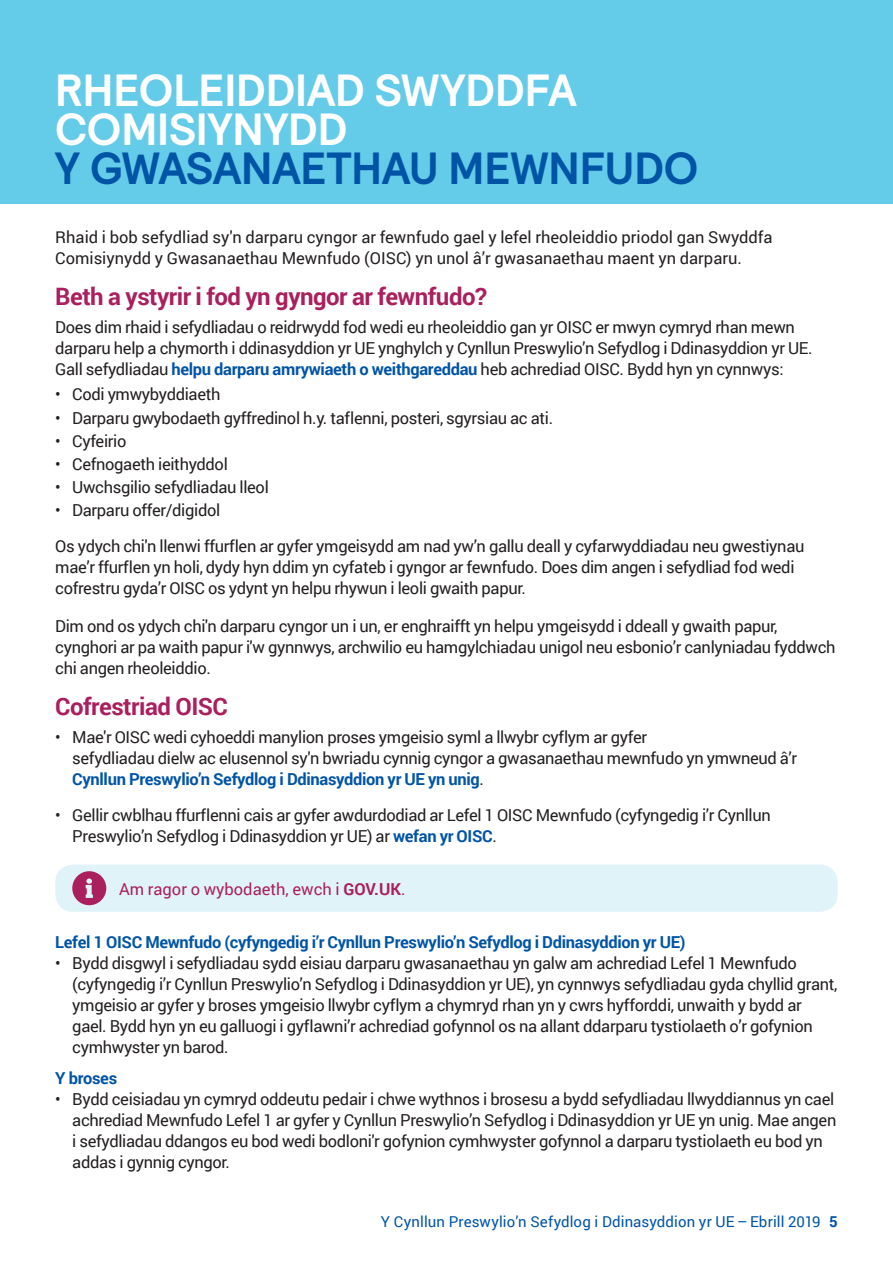
<style>
.page{position:relative;width:893px;height:1263px;background:#fff}
.page>*{position:absolute;margin:0;border:0;box-sizing:border-box;transform-origin:0 0}
.t1{font:700 45px/39px "Relative";color:#fff}
.t2{font:700 45px "Relative";color:#0054a6}
.t3{font:700 24px "Roboto";letter-spacing:-.02em;color:#aa1f5d}
.t4{font:16.5px/21px "Roboto";letter-spacing:-.02em;color:#231f20}
.t5{font:16.5px/21px "Roboto";color:#231f20}
.t6{font:700 16.5px "Roboto";letter-spacing:-.02em;color:#0054a6}
.t7{font:16.5px "Roboto";color:#aa1f5d}
.t8{font:15px "Roboto";letter-spacing:.005em;color:#0054a6}
.s1{font-weight:700;color:#0054a6}
.s2{font-weight:700}
</style>
<div class="page">
<div style="left:0;top:0;width:893px;height:204px;background:#64cbe8"></div>
<div style="left:55px;top:864px;width:783px;height:48px;background:#e0f3f9;border-radius:18px"></div>
<svg style="left:72px;top:871px;width:34px;height:34px"></svg>
<h1 class="t1" style="left:55px;top:70px;width:523px">RHEOLEIDDIAD SWYDDFA<br>COMISIYNYDD</h1>
<h1 class="t2" style="left:55px;top:139px;width:645px">Y GWASANAETHAU MEWNFUDO</h1>
<p class="t5" style="left:55px;top:226px;width:719px">Rhaid i bob sefydliad sy'n darparu cyngor ar fewnfudo gael y lefel rheoleiddio priodol gan Swyddfa<br>Comisiynydd y Gwasanaethau Mewnfudo (OISC) yn unol â’r gwasanaethau maent yn darparu.</p>
<h2 class="t3" style="left:55px;top:279px;width:433px">Beth a ystyrir i fod yn gyngor ar fewnfudo?</h2>
<p class="t4" style="left:55px;top:316px;width:759px">Does dim rhaid i sefydliadau o reidrwydd fod wedi eu rheoleiddio gan yr OISC er mwyn cymryd rhan mewn darparu help a chymorth i ddinasyddion yr UE ynghylch y Cynllun Preswylio’n Sefydlog i Ddinasyddion yr UE.<br>Gall sefydliadau <span class="s1">helpu darparu amrywiaeth o weithgareddau</span> heb achrediad OISC. Bydd hyn yn cynnwys:</p>
<p class="t4" style="left:55px;top:383px;width:167px">• Codi ymwybyddiaeth</p>
<p class="t4" style="left:55px;top:406px;width:499px">• Darparu gwybodaeth gyffredinol h.y. taflenni, posteri, sgyrsiau ac ati.</p>
<p class="t4" style="left:55px;top:430px;width:73px">• Cyfeirio</p>
<p class="t4" style="left:55px;top:453px;width:174px">• Cefnogaeth ieithyddol</p>
<p class="t4" style="left:55px;top:476px;width:215px">• Uwchsgilio sefydliadau lleol</p>
<p class="t4" style="left:55px;top:492px;width:751px;line-height:35.8px">• Darparu offer/digidol<br>Os ydych chi'n llenwi ffurflen ar gyfer ymgeisydd am nad yw’n gallu deall y cyfarwyddiadau neu gwestiynau</p>
<p class="t4" style="left:55px;top:556px;width:741px">mae’r ffurflen yn holi, dydy hyn ddim yn cyfateb i gyngor ar fewnfudo. Does dim angen i sefydliad fod wedi cofrestru gyda’r OISC os ydynt yn helpu rhywun i leoli gwaith papur.</p>
<p class="t4" style="left:55px;top:615px;width:782px">Dim ond os ydych chi'n darparu cyngor un i un, er enghraifft yn helpu ymgeisydd i ddeall y gwaith papur, cynghori ar pa waith papur i'w gynnwys, archwilio eu hamgylchiadau unigol neu esbonio’r canlyniadau fyddwch chi angen rheoleiddio.</p>
<h2 class="t3" style="left:55px;top:689px;width:174px">Cofrestriad OISC</h2>
<p class="t4" style="left:72px;top:726px;width:726px;text-indent:-17px">• Mae'r OISC wedi cyhoeddi manylion proses ymgeisio syml a llwybr cyflym ar gyfer<br>sefydliadau dielw ac elusennol sy'n bwriadu cynnig cyngor a gwasanaethau mewnfudo yn ymwneud â’r<br><span class="s1">Cynllun Preswylio’n Sefydlog i Ddinasyddion yr UE yn unig</span>.</p>
<p class="t4" style="left:72px;top:804px;width:700px;text-indent:-17px">• Gellir cwblhau ffurflenni cais ar gyfer awdurdodiad ar Lefel 1 OISC Mewnfudo (cyfyngedig i’r Cynllun<br>Preswylio’n Sefydlog i Ddinasyddion yr UE) ar <span class="s1">wefan yr OISC</span>.</p>
<p class="t7" style="left:119px;top:877px;width:288px">Am ragor o wybodaeth, ewch i <span class="s2">GOV.UK</span>.</p>
<p class="t6" style="left:55px;top:930px;width:632px">Lefel 1 OISC Mewnfudo (cyfyngedig i’r Cynllun Preswylio’n Sefydlog i Ddinasyddion yr UE)</p>
<p class="t4" style="left:72px;top:951px;width:767px;text-indent:-17px">• Bydd disgwyl i sefydliadau sydd eisiau darparu gwasanaethau yn galw am achrediad Lefel 1 Mewnfudo (cyfyngedig i’r Cynllun Preswylio’n Sefydlog i Ddinasyddion yr UE), yn cynnwys sefydliadau gyda chyllid grant, ymgeisio ar gyfer y broses ymgeisio llwybr cyflym a chymryd rhan yn y cwrs hyfforddi, unwaith y bydd ar gael. Bydd hyn yn eu galluogi i gyflawni’r achrediad gofynnol os na allant ddarparu tystiolaeth o’r gofynion cymhwyster yn barod.</p>
<p class="t6" style="left:55px;top:1067px;width:63px">Y broses</p>
<p class="t4" style="left:72px;top:1088px;width:766px;text-indent:-17px">• Bydd ceisiadau yn cymryd oddeutu pedair i chwe wythnos i brosesu a bydd sefydliadau llwyddiannus yn cael achrediad Mewnfudo Lefel 1 ar gyfer y Cynllun Preswylio’n Sefydlog i Ddinasyddion yr UE yn unig. Mae angen i sefydliadau ddangos eu bod wedi bodloni'r gofynion cymhwyster gofynnol a darparu tystiolaeth eu bod yn addas i gynnig cyngor.</p>
<p class="t8" style="left:381px;top:1211px;width:458px">Y Cynllun Preswylio’n Sefydlog i Ddinasyddion yr UE – Ebrill 2019 <span class="s2">5</span></p>
</div>
